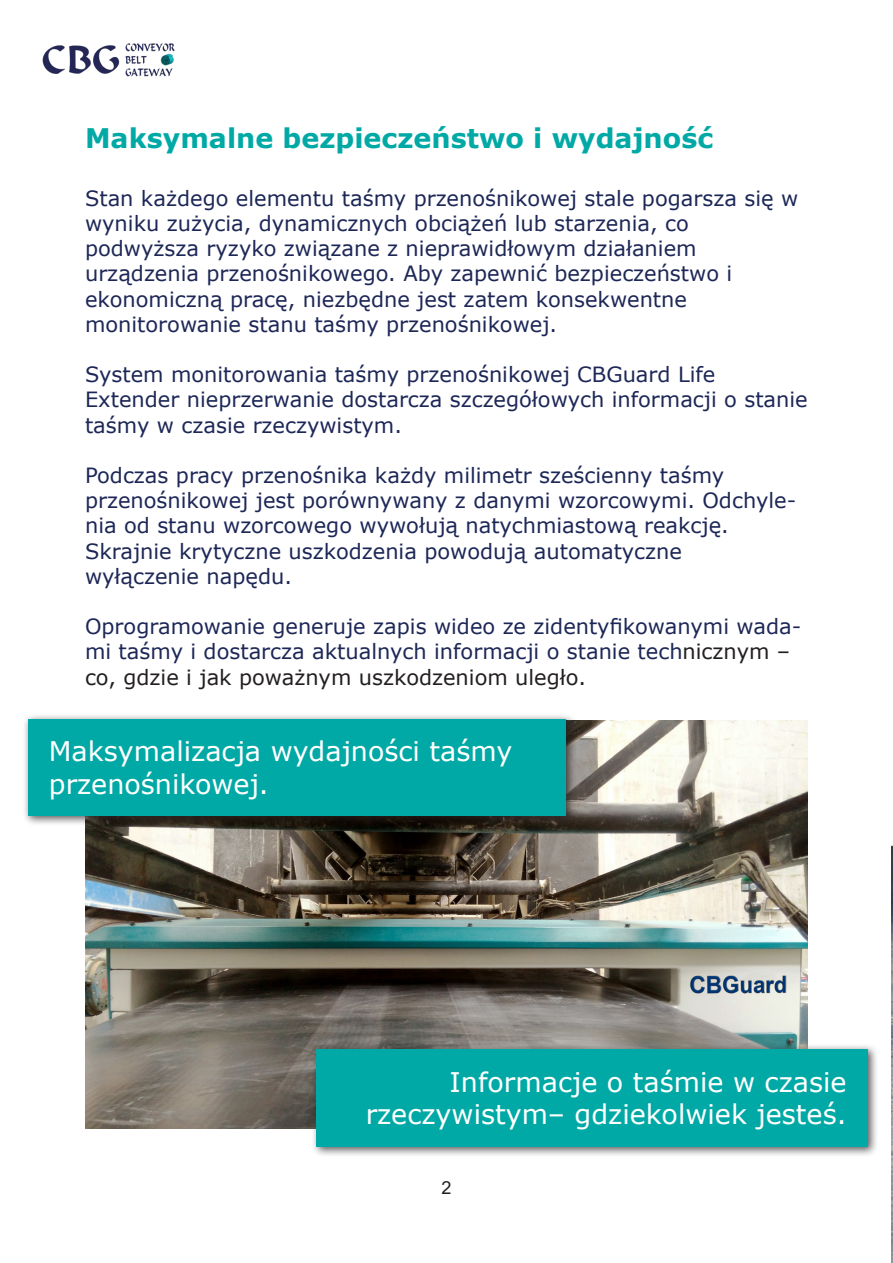
<style>
.page{position:relative;width:893px;height:1263px;background:#fff}
.page>*{position:absolute;margin:0;border:0;box-sizing:border-box;transform-origin:0 0}
.t1{font:27px/32.4px "Verdana";color:#fff}
.t2{font:700 27px "Verdana";color:#00a9a5}
.t3{font:21px/25.2px "Verdana";color:#1d2757}
.t4{font:18px "Arial";color:#231f20}
.s1{color:#231f20}
</style>
<div class="page">
<img style="left:43px;top:43px;width:132px;height:34px">
<img style="left:892px;top:845px;width:1px;height:418px">
<img style="left:85px;top:720px;width:723px;height:408px">
<div style="left:22px;top:713px;width:555px;height:114px;background:#231f20;opacity:.75"></div>
<div style="left:28px;top:719px;width:538px;height:97px;background:#00a9a5"></div>
<div style="left:311px;top:1043px;width:568px;height:115px;background:#231f20;opacity:.75"></div>
<div style="left:317px;top:1049px;width:551px;height:98px;background:#00a9a5"></div>
<p class="t2" style="left:85px;top:119px;width:630px">Maksymalne bezpieczeństwo i wydajność</p>
<p class="t3" style="left:85px;top:185px;width:715px">Stan każdego elementu taśmy przenośnikowej stale pogarsza się w wyniku zużycia, dynamicznych obciążeń lub starzenia, co</p>
<p class="t3" style="left:85px;top:236px;width:613px">podwyższa ryzyko związane z nieprawidłowym działaniem</p>
<p class="t3" style="left:85px;top:261px;width:649px">urządzenia przenośnikowego. Aby zapewnić bezpieczeństwo i</p>
<p class="t3" style="left:85px;top:286px;width:603px">ekonomiczną pracę, niezbędne jest zatem konsekwentne</p>
<p class="t3" style="left:85px;top:311px;width:474px">monitorowanie stanu taśmy przenośnikowej.</p>
<p class="t3" style="left:85px;top:362px;width:632px">System monitorowania taśmy przenośnikowej CBGuard Life</p>
<p class="t3" style="left:85px;top:387px;width:724px">Extender nieprzerwanie dostarcza szczegółowych informacji o stanie taśmy w czasie rzeczywistym.</p>
<p class="t3" style="left:85px;top:463px;width:641px">Podczas pracy przenośnika każdy milimetr sześcienny taśmy</p>
<p class="t3" style="left:85px;top:488px;width:713px">przenośnikowej jest porównywany z danymi wzorcowymi. Odchyle&shy;nia od stanu wzorcowego wywołują natychmiastową reakcję.</p>
<p class="t3" style="left:85px;top:538px;width:598px">Skrajnie krytyczne uszkodzenia powodują automatyczne</p>
<p class="t3" style="left:85px;top:563px;width:209px">wyłączenie napędu.</p>
<p class="t3" style="left:85px;top:614px;width:718px">Oprogramowanie generuje zapis wideo ze zidentyfikowanymi wada&shy;mi taśmy i dostarcza aktualnych informacji o stanie tech<span class="s1">nicznym – co, gdzie i jak poważnym uszkodzeniom uległo.</span></p>
<p class="t1" style="left:49px;top:735px;width:465px">Maksymalizacja wydajności taśmy przenośnikowej.</p>
<p class="t1" style="left:450px;top:1065px;width:399px">Informacje o taśmie w czasie</p>
<p class="t1" style="left:366px;top:1098px;width:482px">rzeczywistym– gdziekolwiek jesteś.</p>
<p class="t4" style="left:441px;top:1175px;width:12px">2</p>
</div>
